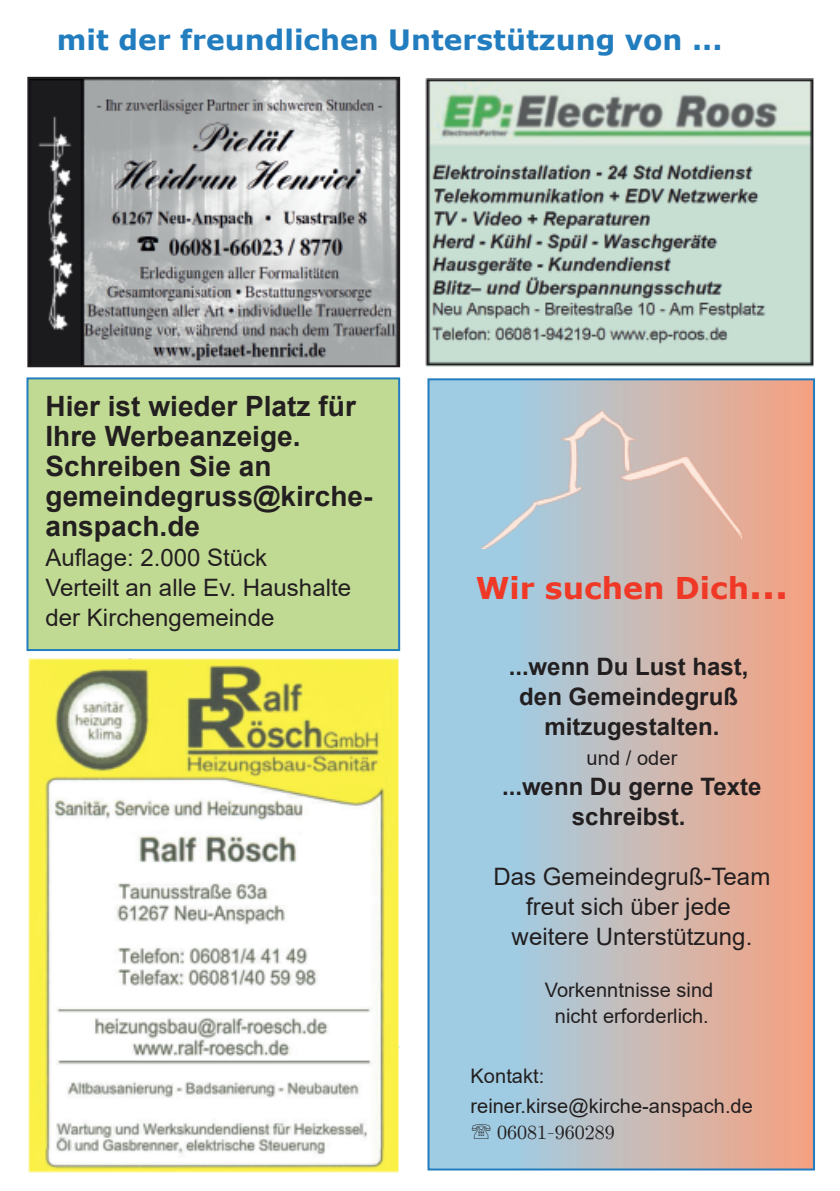
<style>
.page{position:relative;width:840px;height:1191px;background:#fff}
.page>*{position:absolute;margin:0;border:0;box-sizing:border-box;transform-origin:0 0}
.t1{font:700 30px "Verdana";color:#ef3926}
.t2{font:700 28px/30px "Arial";color:#231f20}
.t3{font:700 28px "Verdana";color:#227dbf}
.t4{font:24px/30px "Arial";color:#231f20}
.t5{font:700 24px/30px "Arial";color:#231f20;text-align:center}
.t6{font:20px/26px "Arial";letter-spacing:.005em;color:#231f20;text-align:center}
.s1{font-size:36px}
</style>
<div class="page">
<img style="left:28px;top:659px;width:371px;height:513px">
<img style="left:425px;top:78px;width:389px;height:288px">
<img style="left:30px;top:80px;width:367px;height:284px">
<div style="left:27px;top:77px;width:373px;height:290px;border:2px solid #231f20"></div>
<div style="left:428px;top:379px;width:385px;height:790px;background:linear-gradient(to right,#92d4f4,#f6a483)"></div>
<div style="left:427px;top:378px;width:387px;height:792px;border:2px solid #227dbf"></div>
<div style="left:27px;top:378px;width:372px;height:272px;background:#c1da93"></div>
<div style="left:26px;top:377px;width:374px;height:274px;border:2px solid #227dbf"></div>
<img style="left:480px;top:410px;width:260px;height:138px">
<svg style="left:472px;top:1124px;width:18px;height:15px"></svg>
<svg style="left:497px;top:1125px;width:116px;height:14px;background:#aec6d3"></svg>
<p class="t3" style="left:57px;top:22px;width:667px">mit der freundlichen Unterstützung von ...</p>
<p class="t2" style="left:45px;top:391px;width:328px">Hier ist wieder Platz für<br>Ihre Werbeanzeige.<br>Schreiben Sie an gemeindegruss@kirche&shy;anspach.de</p>
<p class="t4" style="left:45px;top:542px;width:307px">Auflage: 2.000 Stück<br>Verteilt an alle Ev. Haushalte der Kirchengemeinde</p>
<p class="t1" style="left:475px;top:569px;width:314px">Wir suchen Dich<span class="s1">...</span></p>
<p class="t5" style="left:508px;top:651px;width:241px">...wenn Du Lust hast, den Gemeindegruß mitzugestalten.</p>
<p class="t6" style="left:586px;top:745px;width:92px">und / oder</p>
<p class="t5" style="left:502px;top:771px;width:261px">...wenn Du gerne Texte schreibst.</p>
<p class="t4" style="left:493px;top:861px;width:278px;text-align:center">Das Gemeindegruß-Team freut sich über jede weitere Unterstützung.</p>
<p class="t6" style="left:544px;top:977px;width:170px">Vorkenntnisse sind nicht erforderlich.</p>
<p class="t6" style="left:470px;top:1061px;width:284px;line-height:30px;text-align:left">Kontakt: reiner.kirse@kirche-anspach.de</p>
</div>
